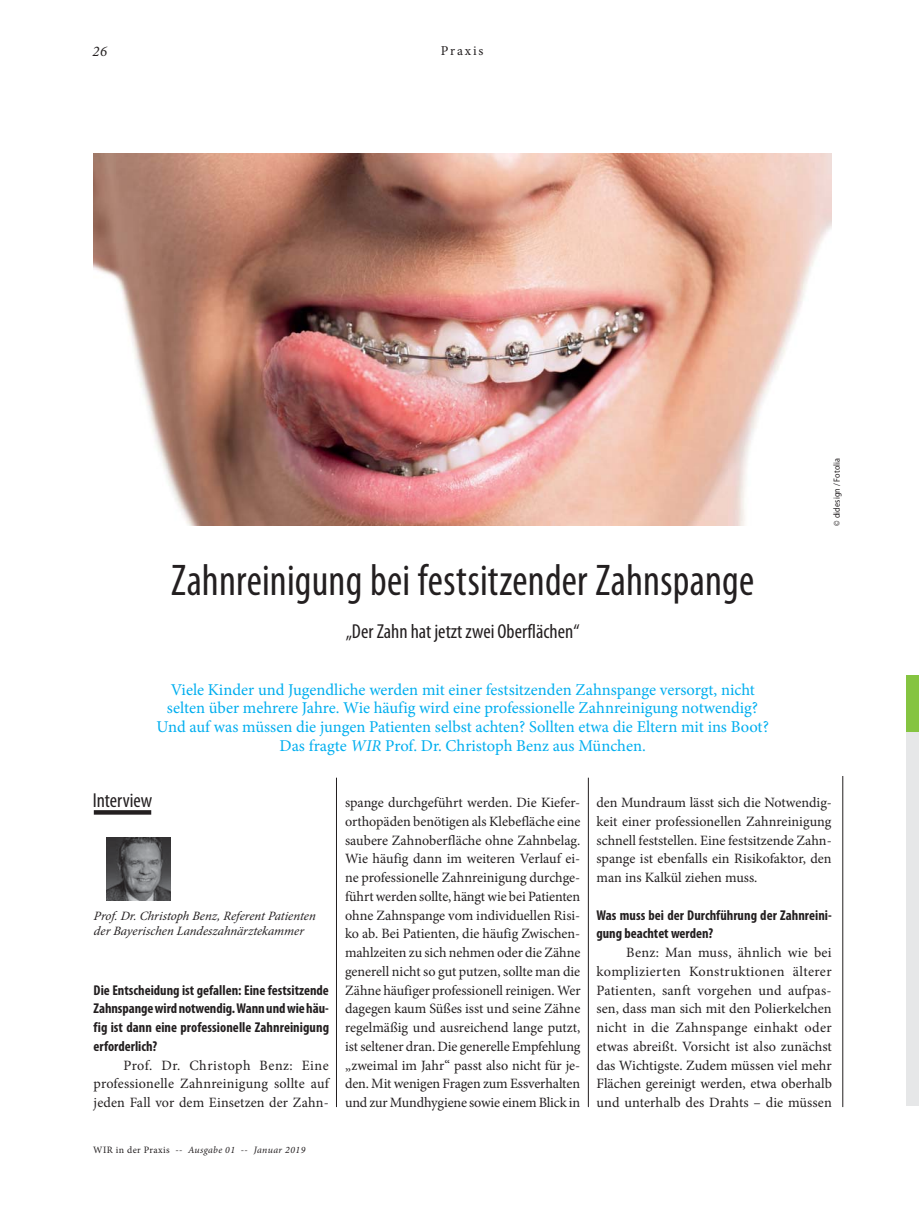
<style>
.page{position:relative;width:919px;height:1212px;background:#fff}
.page>*{position:absolute;margin:0;border:0;box-sizing:border-box;transform-origin:0 0}
.t1{font:condensed 44.55px "Myriad Pro";letter-spacing:.005em;color:#231f20;scale:.93 1}
.t2{font:condensed 20.25px "Myriad Pro";color:#231f20}
.t3{font:16.5px/18.8px "Minion Pro";color:#00aeef;text-align:center}
.t4{font:italic 14.7px "Minion Pro";color:#231f20}
.t5{font:14.25px/18.8px "Minion Pro";color:#231f20;text-align:justify}
.t6{font:700 condensed 14.25px/18.8px "Myriad Pro";color:#231f20;text-align:justify}
.t7{font:13.5px "Minion Pro";letter-spacing:.14em;color:#231f20}
.t8{font:italic 12.75px/15.3px "Minion Pro";color:#231f20}
.t9{font:italic 9.75px "Minion Pro";letter-spacing:.035em;color:#231f20}
.t10{font:9px "Myriad Pro";letter-spacing:.015em;color:#231f20;scale:.9 1}
.s1{font-style:italic}
.s2{font-style:normal}
</style>
<div class="page">
<hr style="left:336px;top:778px;width:1px;height:329px;background:#231f20">
<hr style="left:588px;top:778px;width:1px;height:329px;background:#231f20">
<hr style="left:842px;top:776px;width:1px;height:331px;background:#231f20">
<img style="left:94px;top:153px;width:737px;height:373px">
<div style="left:94px;top:810px;width:57px;height:5px;background:#231f20"></div>
<img style="left:106px;top:837px;width:64px;height:64px">
<div style="left:906px;top:732px;width:12px;height:373px;background:#e6e7e8"></div>
<div style="left:906px;top:676px;width:12px;height:56px;background:#85c441"></div>
<p class="t4" style="left:92px;top:45px;width:16px">26</p>
<p class="t7" style="left:441px;top:45px;width:44px">Praxis</p>
<h1 class="t1" style="left:171px;top:563px;width:628px">Zahnreinigung bei festsitzender Zahnspange</h1>
<h2 class="t2" style="left:345px;top:624px;width:235px">„Der Zahn hat jetzt zwei Oberflächen“</h2>
<p class="t3" style="left:157px;top:681px;width:613px">Viele Kinder und Jugendliche werden mit einer festsitzenden Zahnspange versorgt, nicht selten über mehrere Jahre. Wie häufig wird eine professionelle Zahnreinigung notwendig?<br>Und auf was müssen die jungen Patienten selbst achten? Sollten etwa die Eltern mit ins Boot?<br>Das fragte <span class="s1">WIR</span> Prof. Dr. Christoph Benz aus München.</p>
<p class="t10" style="left:833px;top:526px;width:77px;rotate:-90deg">© didesign / Fotolia</p>
<h2 class="t2" style="left:93px;top:793px;width:61px">Interview</h2>
<p class="t8" style="left:94px;top:909px;width:225px">Prof. Dr. Christoph Benz, Referent Patienten der Bayerischen Landeszahnärztekammer</p>
<p class="t6" style="left:94px;top:982px;width:237px">Die Entscheidung ist gefallen: Eine festsitzende Zahnspange wird notwendig. Wann und wie häu&shy;fig ist dann eine professionelle Zahnreinigung erforderlich?</p>
<p class="t5" style="left:94px;top:1057px;width:237px;text-indent:30px">Prof. Dr. Christoph Benz: Eine professionelle Zahnreinigung sollte auf jeden Fall vor dem Einsetzen der Zahn-</p>
<p class="t9" style="left:93px;top:1146px;width:214px"><span class="s2">WIR in der Praxis</span> -- Ausgabe 01 -- Januar 2019</p>
<p class="t5" style="left:345px;top:794px;width:237px">spange durchgeführt werden. Die Kiefer&shy;orthopäden benötigen als Klebefläche eine saubere Zahnoberfläche ohne Zahnbelag.<br>Wie häufig dann im weiteren Verlauf ei&shy;ne professionelle Zahnreinigung durchge&shy;führt werden sollte, hängt wie bei Patienten ohne Zahnspange vom individuellen Risi&shy;ko ab. Bei Patienten, die häufig Zwischen&shy;mahlzeiten zu sich nehmen oder die Zähne generell nicht so gut putzen, sollte man die Zähne häufiger professionell reinigen. Wer dagegen kaum Süßes isst und seine Zähne regelmäßig und ausreichend lange putzt, ist seltener dran. Die generelle Empfehlung „zweimal im Jahr“ passt also nicht für je&shy;den. Mit wenigen Fragen zum Essverhalten und zur Mund hygiene sowie einem Blick in</p>
<p class="t5" style="left:596px;top:794px;width:237px">den Mundraum lässt sich die Notwendig&shy;keit einer professionellen Zahnreinigung schnell feststellen. Eine festsitzende Zahn&shy;spange ist ebenfalls ein Risikofaktor, den man ins Kalkül ziehen muss.</p>
<p class="t6" style="left:596px;top:907px;width:237px">Was muss bei der Durchführung der Zahnreini&shy;gung beachtet werden?</p>
<p class="t5" style="left:596px;top:944px;width:237px;text-indent:30px">Benz: Man muss, ähnlich wie bei komplizierten Konstruktionen älterer Patienten, sanft vorgehen und aufpas&shy;sen, dass man sich mit den Polierkelchen nicht in die Zahnspange einhakt oder etwas abreißt. Vorsicht ist also zunächst das Wichtigste. Zudem müssen viel mehr Flächen gereinigt werden, etwa oberhalb und unterhalb des Drahts – die müssen</p>
</div>
